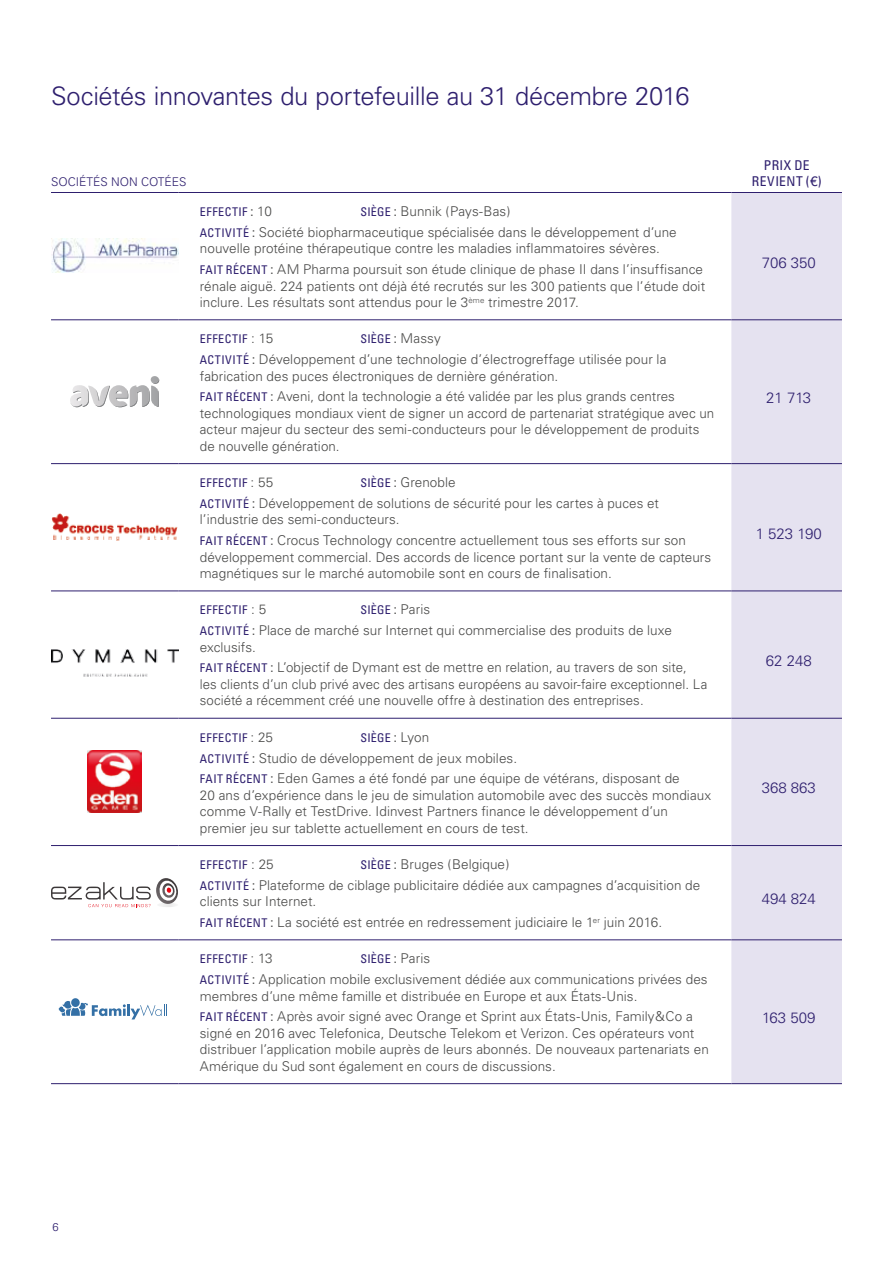
<style>
.page{position:relative;width:893px;height:1263px;background:#fff}
.page>*{position:absolute;margin:0;border:0;box-sizing:border-box;transform-origin:0 0}
.t1{font:300 25.5px "Univers";letter-spacing:-.015em;color:#2e1f6e}
.t2{font:300 15px "Univers";color:#2e1f6e}
.t3{font:300 13.5px/16.5px "Univers";letter-spacing:.005em;color:#4a4a49}
.t4{font:condensed 13.5px/16.5px "Univers";letter-spacing:.03em;color:#2e1f6e;text-align:center}
.t5{font:condensed 12px "Univers";letter-spacing:.04em;color:#2e1f6e}
.t6{font:300 12px "Univers";color:#2e1f6e}
.t7{font:300 11.25px "Univers";color:#2e1f6e}
.s1{font-weight:400;font-stretch:condensed;font-size:12px;color:#2e1f6e}
.s2{font-weight:400;font-stretch:condensed}
.s3{font-size:13.5px;color:#4a4a49}
.s4{font-weight:300;font-stretch:normal;font-size:13.5px;color:#4a4a49}
.s5{font-family:"Helvetica Neue";font-stretch:normal}
</style>
<div class="page">
<div style="left:731px;top:193px;width:111px;height:890px;background:#e5e2f0"></div>
<hr style="left:731px;top:192px;width:111px;height:1px;background:#2e1f6e">
<hr style="left:731px;top:319px;width:111px;height:1px;background:#2e1f6e">
<hr style="left:731px;top:463px;width:111px;height:1px;background:#2e1f6e">
<hr style="left:731px;top:590px;width:111px;height:1px;background:#2e1f6e">
<hr style="left:731px;top:718px;width:111px;height:1px;background:#2e1f6e">
<hr style="left:731px;top:845px;width:111px;height:1px;background:#2e1f6e">
<hr style="left:731px;top:939px;width:111px;height:1px;background:#2e1f6e">
<hr style="left:731px;top:1083px;width:111px;height:1px;background:#2e1f6e">
<hr style="left:51px;top:192px;width:128px;height:1px;background:#2e1f6e">
<hr style="left:179px;top:192px;width:552px;height:1px;background:#2e1f6e">
<hr style="left:51px;top:319px;width:128px;height:1px;background:#2e1f6e">
<hr style="left:179px;top:319px;width:552px;height:1px;background:#2e1f6e">
<hr style="left:51px;top:463px;width:128px;height:1px;background:#2e1f6e">
<hr style="left:179px;top:463px;width:552px;height:1px;background:#2e1f6e">
<hr style="left:51px;top:590px;width:128px;height:1px;background:#2e1f6e">
<hr style="left:51px;top:718px;width:128px;height:1px;background:#2e1f6e">
<hr style="left:51px;top:845px;width:128px;height:1px;background:#2e1f6e">
<hr style="left:51px;top:939px;width:128px;height:1px;background:#2e1f6e">
<hr style="left:51px;top:1083px;width:128px;height:1px;background:#2e1f6e">
<hr style="left:179px;top:590px;width:552px;height:1px;background:#2e1f6e">
<hr style="left:179px;top:718px;width:552px;height:1px;background:#2e1f6e">
<hr style="left:179px;top:845px;width:552px;height:1px;background:#2e1f6e">
<hr style="left:179px;top:939px;width:552px;height:1px;background:#2e1f6e">
<hr style="left:179px;top:1083px;width:552px;height:1px;background:#2e1f6e">
<img style="left:51px;top:239px;width:127px;height:33px">
<svg style="left:70px;top:376px;width:89px;height:31px"></svg>
<img style="left:51px;top:513px;width:127px;height:28px">
<img style="left:51px;top:649px;width:127px;height:27px">
<img style="left:87px;top:751px;width:55px;height:62px">
<svg style="left:51px;top:878px;width:127px;height:29px"></svg>
<svg style="left:58px;top:998px;width:109px;height:21px"></svg>
<h1 class="t1" style="left:51px;top:81px;width:640px">Sociétés innovantes du portefeuille au 31 décembre 2016</h1>
<p class="t6" style="left:51px;top:175px;width:137px">SOCIÉTÉS NON COTÉES</p>
<p class="t3" style="left:200px;top:201px;width:478px;line-height:20.7px;text-align:center"><span class="s1">SIÈGE</span> <span class="s2">:</span> Bunnik (Pays-Bas)<br><span class="s1">ACTIVITÉ</span> <span class="s2">:</span> Société biopharmaceutique spécialisée dans le développement d’une</p>
<p class="t3" style="left:200px;top:238px;width:505px;line-height:20.7px">nouvelle protéine thérapeutique contre les maladies inflammatoires sévères.<br><span class="s1">FAIT RÉCENT</span> <span class="s2">:</span> AM Pharma poursuit son étude clinique de phase II dans l’insuffisance</p>
<p class="t3" style="left:200px;top:277px;width:507px">rénale aiguë. 224 patients ont déjà été recrutés sur les 300 patients que l’étude doit inclure. Les résultats sont attendus pour le 3<sup>ème</sup> trimestre 2017.</p>
<p class="t5" style="left:200px;top:204px;width:73px">EFFECTIF <span class="s3">:</span> <span class="s4">10</span></p>
<p class="t4" style="left:752px;top:156px;width:71px">PRIX DE<br>REVIENT (<span class="s5">€</span>)</p>
<p class="t2" style="left:762px;top:253px;width:56px">706 350</p>
<p class="t5" style="left:200px;top:331px;width:75px">EFFECTIF <span class="s4">: 15</span></p>
<p class="t5" style="left:360px;top:331px;width:82px">SIÈGE <span class="s3">:</span> <span class="s4">Massy</span></p>
<p class="t3" style="left:200px;top:351px;width:468px"><span class="s1">ACTIVITÉ</span> <span class="s2">:</span> Développement d’une technologie d’électrogreffage utilisée pour la fabrication des puces électroniques de dernière génération.</p>
<p class="t3" style="left:200px;top:388px;width:516px"><span class="s1">FAIT RÉCENT</span> <span class="s2">:</span> Aveni, dont la technologie a été validée par les plus grands centres technologiques mondiaux vient de signer un accord de partenariat stratégique avec un acteur majeur du secteur des semi-conducteurs pour le développement de produits de nouvelle génération.</p>
<p class="t2" style="left:766px;top:389px;width:47px">21 713</p>
<p class="t5" style="left:200px;top:475px;width:75px">EFFECTIF <span class="s4">: 55</span></p>
<p class="t3" style="left:200px;top:472px;width:461px;line-height:20.7px;text-indent:160px"><span class="s1">SIÈGE</span> <span class="s2">:</span> Grenoble<br><span class="s1">ACTIVITÉ</span> <span class="s2">:</span> Développement de solutions de sécurité pour les cartes à puces et</p>
<p class="t3" style="left:200px;top:509px;width:488px;line-height:20.7px">l’industrie des semi-conducteurs.<br><span class="s1">FAIT RÉCENT</span> <span class="s2">:</span> Crocus Technology concentre actuellement tous ses efforts sur son</p>
<p class="t3" style="left:200px;top:549px;width:513px">développement commercial. Des accords de licence portant sur la vente de capteurs magnétiques sur le marché automobile sont en cours de finalisation.</p>
<p class="t2" style="left:756px;top:524px;width:67px">1 523 190</p>
<p class="t5" style="left:200px;top:603px;width:68px">EFFECTIF <span class="s4">: 5</span></p>
<p class="t5" style="left:360px;top:603px;width:71px">SIÈGE <span class="s3">:</span> <span class="s4">Paris</span></p>
<p class="t3" style="left:200px;top:622px;width:474px"><span class="s1">ACTIVITÉ</span> <span class="s2">:</span> Place de marché sur Internet qui commercialise des produits de luxe exclusifs.</p>
<p class="t3" style="left:200px;top:659px;width:509px"><span class="s1">FAIT RÉCENT</span> <span class="s2">:</span> L’objectif de Dymant est de mettre en relation, au travers de son site,<br>les clients d’un club privé avec des artisans européens au savoir-faire exceptionnel. La société a récemment créé une nouvelle offre à destination des entreprises.</p>
<p class="t5" style="left:200px;top:730px;width:75px">EFFECTIF <span class="s4">: 25</span></p>
<p class="t5" style="left:360px;top:730px;width:71px">SIÈGE <span class="s3">:</span> <span class="s4">Lyon</span></p>
<p class="t3" style="left:200px;top:747px;width:481px;line-height:20.7px"><span class="s1">ACTIVITÉ</span> <span class="s2">:</span> Studio de développement de jeux mobiles.<br><span class="s1">FAIT RÉCENT</span> <span class="s2">:</span> Eden Games a été fondé par une équipe de vétérans, disposant de</p>
<p class="t3" style="left:200px;top:787px;width:513px">20 ans d’expérience dans le jeu de simulation automobile avec des succès mondiaux comme V-Rally et TestDrive. Idinvest Partners finance le développement d’un premier jeu sur tablette actuellement en cours de test.</p>
<p class="t2" style="left:766px;top:652px;width:47px">62 248</p>
<p class="t2" style="left:762px;top:779px;width:56px">368 863</p>
<p class="t7" style="left:53px;top:1220px;width:8px">6</p>
<p class="t3" style="left:200px;top:854px;width:502px;line-height:20.7px;text-indent:160px"><span class="s1">SIÈGE</span> <span class="s2">:</span> Bruges (Belgique)<br><span class="s1">ACTIVITÉ</span> <span class="s2">:</span> Plateforme de ciblage publicitaire dédiée aux campagnes d’acquisition de</p>
<p class="t3" style="left:200px;top:891px;width:464px;line-height:20.7px">clients sur Internet.<br><span class="s1">FAIT RÉCENT</span> <span class="s2">:</span> La société est entrée en redressement judiciaire le 1<sup>er</sup> juin 2016.</p>
<p class="t2" style="left:762px;top:890px;width:56px">494 824</p>
<p class="t5" style="left:200px;top:951px;width:74px">EFFECTIF <span class="s4">: 13</span></p>
<p class="t5" style="left:360px;top:951px;width:71px">SIÈGE <span class="s3">:</span> <span class="s4">Paris</span></p>
<p class="t3" style="left:200px;top:971px;width:509px"><span class="s1">ACTIVITÉ</span> <span class="s2">:</span> Application mobile exclusivement dédiée aux communications privées des membres d’une même famille et distribuée en Europe et aux États-Unis.</p>
<p class="t3" style="left:200px;top:1008px;width:510px"><span class="s1">FAIT RÉCENT</span> <span class="s2">:</span> Après avoir signé avec Orange et Sprint aux États-Unis, Family&amp;Co a signé en 2016 avec Telefonica, Deutsche Telekom et Verizon. Ces opérateurs vont distribuer l’application mobile auprès de leurs abonnés. De nouveaux partenariats en Amérique du Sud sont également en cours de discussions.</p>
<p class="t2" style="left:762px;top:1009px;width:55px">163 509</p>
<p class="t5" style="left:200px;top:857px;width:75px">EFFECTIF <span class="s4">: 25</span></p>
</div>
